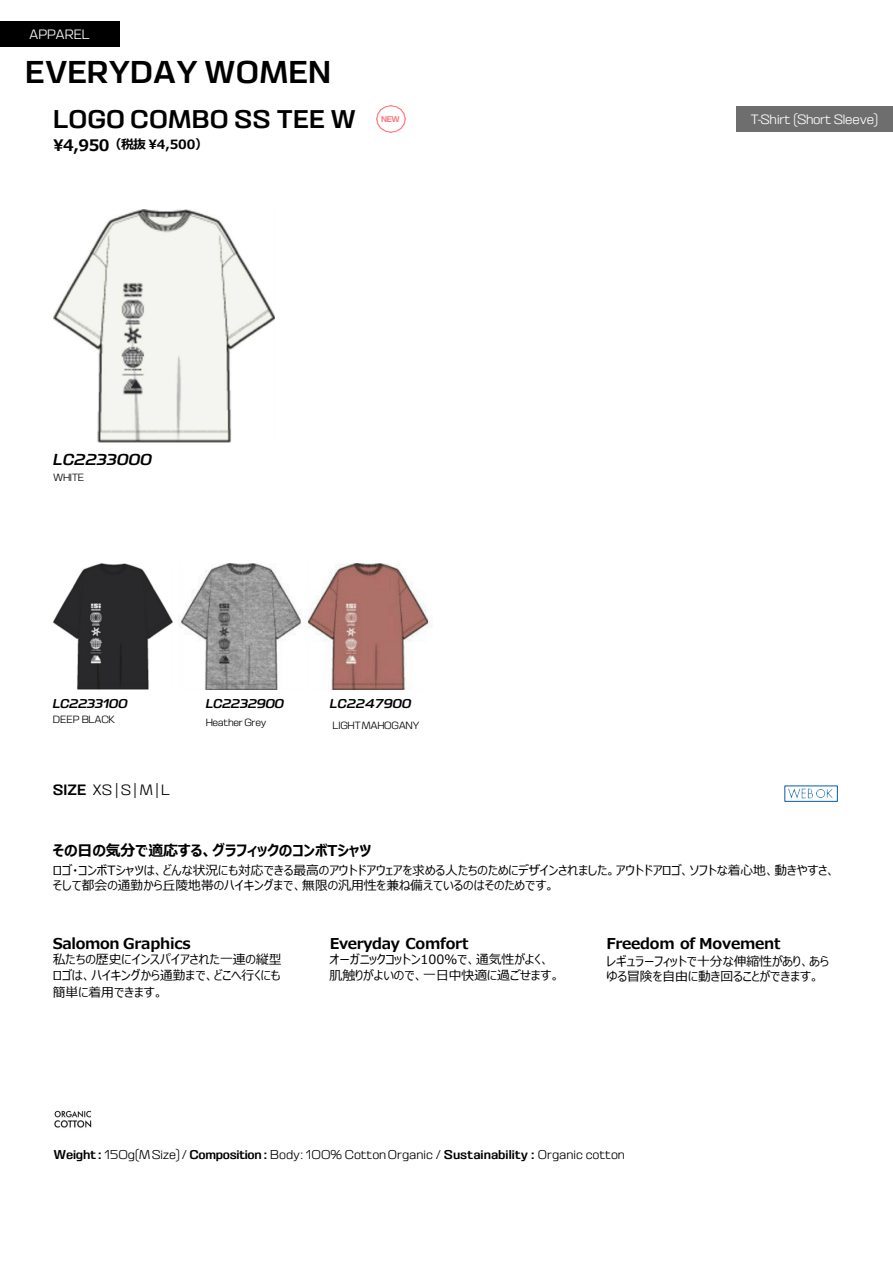
<style>
.page{position:relative;width:893px;height:1265px;background:#fff}
.page>*{position:absolute;margin:0;border:0;box-sizing:border-box;transform-origin:0 0}
.t1{font:31.5px "SALOMON Sans 200 Reg";letter-spacing:-.015em;color:#000}
.t2{font:25.5px "SALOMON Sans 200 Reg";color:#000}
.t3{font:15.9px "SALOMON Sans 200 Reg Slant";letter-spacing:-.01em;color:#000}
.t4{font:700 15px "Meiryo UI";letter-spacing:-.015em;color:#000}
.t5{font:300 15px "SALOMON Sans 200";color:#000}
.t6{font:300 13.5px "SALOMON Sans 200";letter-spacing:-.015em;color:#fff}
.t7{font:12.75px/15.3px "Meiryo UI";color:#000}
.t8{font:300 12.75px "SALOMON Sans 200";color:#000}
.t9{font:12.75px "SALOMON Sans 200 Reg Slant";letter-spacing:-.025em;color:#000}
.t10{font:700 12.75px "Meiryo UI";color:#000}
.t11{font:300 10.5px "SALOMON Sans 200";letter-spacing:-.035em;color:#000}
.t12{font:8.25px "SALOMON Sans 200 Reg";color:#ff6f76}
.s1{font-size:15.9px}
.s2{font-family:"SALOMON Sans 200 Reg";font-weight:400}
</style>
<div class="page">
<div style="left:0;top:21px;width:119px;height:26px;background:#000"></div>
<div style="left:736px;top:106px;width:156px;height:26px;background:#6f6e6e"></div>
<img style="left:53px;top:564px;width:119px;height:125px">
<img style="left:53px;top:210px;width:221px;height:232px">
<img style="left:377px;top:105px;width:28px;height:28px">
<img style="left:788px;top:788px;width:24px;height:10px">
<img style="left:816px;top:789px;width:16px;height:8px">
<img style="left:54px;top:1110px;width:38px;height:18px">
<img style="left:179px;top:564px;width:252px;height:125px">
<p class="t6" style="left:29px;top:26px;width:62px">APPAREL</p>
<p class="t1" style="left:25px;top:54px;width:307px">EVERYDAY WOMEN</p>
<p class="t2" style="left:53px;top:105px;width:304px">LOGO COMBO SS TEE W</p>
<p class="t10" style="left:53px;top:136px;width:156px"><span class="s1">¥4,950</span>（税抜 ¥4,500）</p>
<p class="t12" style="left:381px;top:115px;width:20px">NEW</p>
<p class="t3" style="left:53px;top:450px;width:100px">LC2233000</p>
<p class="t11" style="left:53px;top:471px;width:33px">WHITE</p>
<p class="t9" style="left:53px;top:696px;width:76px">LC2233100</p>
<p class="t11" style="left:53px;top:713px;width:64px">DEEP BLACK</p>
<p class="t5" style="left:53px;top:781px;width:119px"><span class="s2">SIZE</span> XS|S|M|L</p>
<p class="t9" style="left:206px;top:696px;width:80px">LC2232900</p>
<p class="t11" style="left:206px;top:716px;width:62px">Heather Grey</p>
<p class="t9" style="left:330px;top:696px;width:83px">LC2247900</p>
<p class="t11" style="left:332px;top:719px;width:89px">LIGHTMAHOGANY</p>
<p class="t6" style="left:750px;top:111px;width:129px">T-Shirt (Short Sleeve)</p>
<p class="t4" style="left:53px;top:840px;width:320px">その日の気分で適応する、グラフィックのコンボTシャツ</p>
<p class="t7" style="left:53px;top:863px;width:784px">ロゴ・コンボTシャツは、どんな状況にも対応できる最高のアウトドアウェアを求める人たちのためにデザインされました。アウトドアロゴ、ソフトな着心地、動きやすさ、そして都会の通勤から丘陵地帯のハイキングまで、無限の汎用性を兼ね備えているのはそのためです。</p>
<p class="t4" style="left:53px;top:932px;width:139px">Salomon Graphics</p>
<p class="t7" style="left:53px;top:951px;width:230px;line-height:16.5px;text-align:justify">私たちの歴史にインスパイアされた一連の縦型ロゴは、ハイキングから通勤まで、どこへ行くにも簡単に着用できます。</p>
<p class="t4" style="left:330px;top:932px;width:140px">Everyday Comfort</p>
<p class="t7" style="left:329px;top:951px;width:232px;line-height:16.4px">オーガニックコットン100％で、通気性がよく、肌触りがよいので、一日中快適に過ごせます。</p>
<p class="t4" style="left:606px;top:932px;width:176px">Freedom of Movement</p>
<p class="t7" style="left:606px;top:954px;width:224px">レギュラーフィットで十分な伸縮性があり、あらゆる冒険を自由に動き回ることができます。</p>
<p class="t8" style="left:53px;top:1147px;width:573px"><span class="s2">Weight :</span> 150g(MSize)/ <span class="s2">Composition :</span> Body: 100% CottonOrganic / <span class="s2">Sustainability :</span> Organic cotton</p>
</div>
